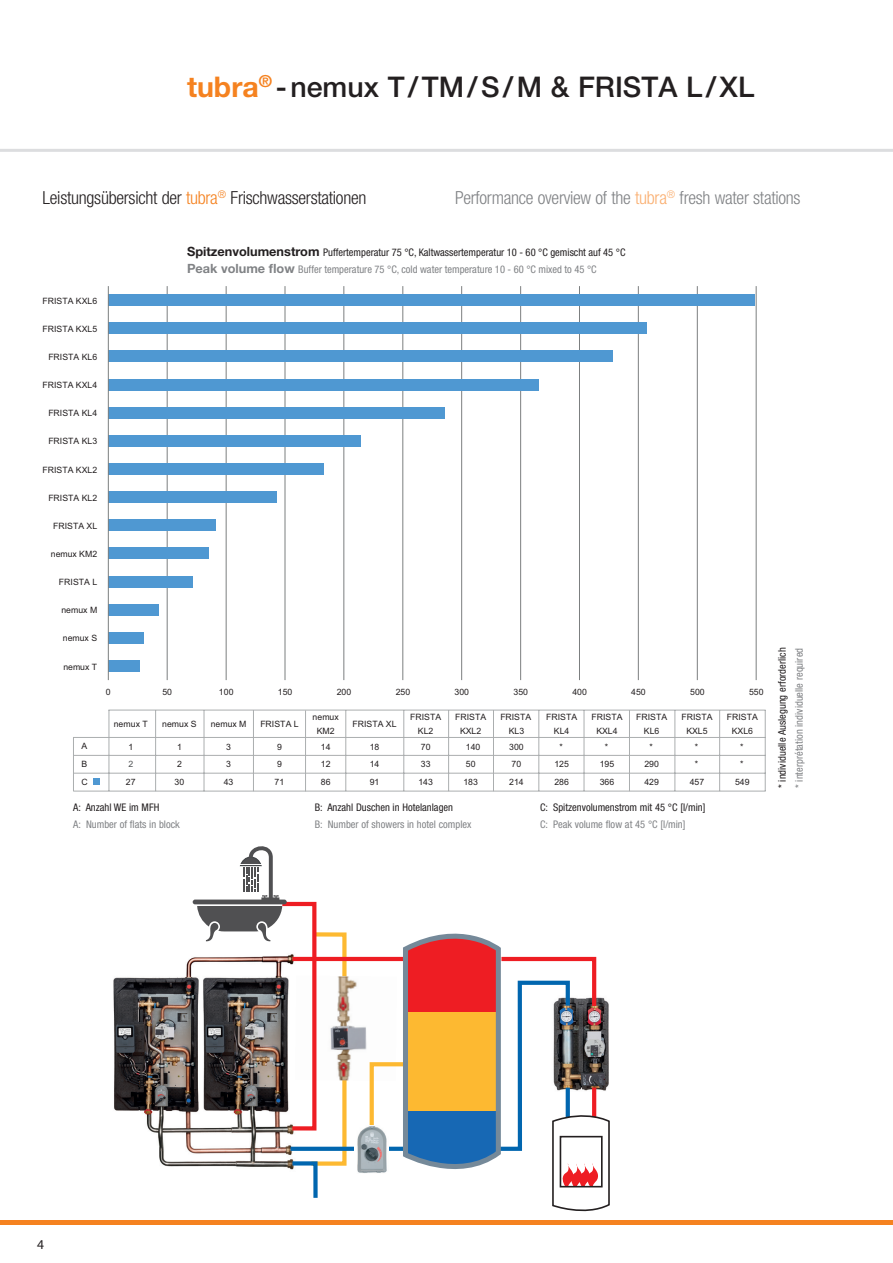
<style>
.page{position:relative;width:893px;height:1263px;background:#fff}
.page>*{position:absolute;margin:0;border:0;box-sizing:border-box;transform-origin:0 0}
.t1{font:500 28.5px "Helvetica Neue LT Std";color:#231f20}
.t2{font:300 condensed 18px "Helvetica Neue LT Std";letter-spacing:-.015em;color:#231f20}
.t3{font:300 condensed 18px "Helvetica Neue LT Std";letter-spacing:-.015em;color:#808285}
.t4{font:13.5px "Myriad Pro";color:#231f20}
.t5{font:condensed 10.5px "Helvetica Neue LT Std";color:#231f20}
.t6{font:condensed 10.5px "Helvetica Neue LT Std";color:#808285}
.t7{font:8.7px/13.8px "Arial";color:#231f20;text-align:center}
.t8{font:8.7px "Arial";color:#515455}
.s1{font-weight:700;color:#f58220}
.s2{color:#f58220}
.s3{font-weight:700;font-stretch:normal;font-size:12.75px}
.s4{color:#faaf71}
</style>
<div class="page">
<div style="left:0;top:1220px;width:893px;height:5px;background:#f58220"></div>
<svg style="left:73px;top:709px;width:693px;height:83px"></svg>
<svg style="left:93px;top:779px;width:6px;height:6px"></svg>
<svg style="left:305px;top:710px;width:1px;height:81px"></svg>
<hr style="left:756px;top:286px;width:1px;height:394px;background:#7c7f80">
<hr style="left:697px;top:286px;width:1px;height:394px;background:#7c7f80">
<hr style="left:638px;top:286px;width:1px;height:394px;background:#7c7f80">
<hr style="left:579px;top:286px;width:1px;height:394px;background:#7c7f80">
<hr style="left:520px;top:286px;width:1px;height:394px;background:#7c7f80">
<hr style="left:461px;top:286px;width:1px;height:394px;background:#7c7f80">
<hr style="left:402px;top:286px;width:1px;height:394px;background:#7c7f80">
<hr style="left:343px;top:286px;width:1px;height:394px;background:#7c7f80">
<hr style="left:285px;top:286px;width:1px;height:394px;background:#7c7f80">
<hr style="left:226px;top:286px;width:1px;height:394px;background:#7c7f80">
<hr style="left:167px;top:286px;width:1px;height:394px;background:#7c7f80">
<div style="left:108px;top:660px;width:32px;height:12px;background:#4f98d2"></div>
<div style="left:108px;top:632px;width:36px;height:11px;background:#4f98d2"></div>
<div style="left:108px;top:604px;width:51px;height:11px;background:#4f98d2"></div>
<div style="left:108px;top:576px;width:84px;height:11px;background:#4f98d2"></div>
<div style="left:108px;top:548px;width:101px;height:11px;background:#4f98d2"></div>
<div style="left:108px;top:520px;width:108px;height:11px;background:#4f98d2"></div>
<div style="left:108px;top:492px;width:169px;height:11px;background:#4f98d2"></div>
<div style="left:108px;top:463px;width:216px;height:12px;background:#4f98d2"></div>
<div style="left:108px;top:435px;width:253px;height:11px;background:#4f98d2"></div>
<div style="left:108px;top:407px;width:337px;height:11px;background:#4f98d2"></div>
<div style="left:108px;top:379px;width:431px;height:11px;background:#4f98d2"></div>
<div style="left:108px;top:351px;width:505px;height:11px;background:#4f98d2"></div>
<div style="left:108px;top:323px;width:539px;height:11px;background:#4f98d2"></div>
<div style="left:108px;top:295px;width:646px;height:11px;background:#4f98d2"></div>
<hr style="left:108px;top:286px;width:1px;height:394px;background:#7c7f80">
<img style="left:113px;top:957px;width:80px;height:210px">
<img style="left:349px;top:979px;width:18px;height:98px">
<svg style="left:349px;top:1147px;width:5px;height:4px"></svg>
<hr style="left:292px;top:957px;width:163px;height:4px;background:#ee1d23">
<img style="left:357px;top:1127px;width:10px;height:46px">
<svg style="left:193px;top:846px;width:156px;height:352px"></svg>
<svg style="left:367px;top:933px;width:243px;height:278px"></svg>
<div style="left:560px;top:1136px;width:43px;height:51px;border:2px solid #231f20"></div>
<hr style="left:0;top:149px;width:893px;height:3px;background:#dcdddf">
<p class="t1" style="left:187px;top:70px;width:569px"><span class="s1">tubra</span><sup>®</sup> -nemux T/TM/S/M &amp; FRISTA L/XL</p>
<p class="t2" style="left:43px;top:188px;width:325px">Leistungsübersicht der <span class="s2">tubra</span><sup>®</sup> Frischwasserstationen</p>
<p class="t5" style="left:187px;top:246px;width:440px"><span class="s3">Spitzenvolumenstrom</span> Puffertemperatur 75 °C, Kaltwassertemperatur 10 - 60 °C gemischt auf 45 °C</p>
<p class="t3" style="left:455px;top:188px;width:347px">Performance overview of the <span class="s4">tubra</span><sup>®</sup> fresh water stations</p>
<p class="t7" style="left:43px;top:294px;width:56px">FRISTA KXL6</p>
<p class="t7" style="left:43px;top:322px;width:56px">FRISTA KXL5</p>
<p class="t7" style="left:48px;top:350px;width:50px">FRISTA KL6</p>
<p class="t7" style="left:43px;top:378px;width:56px">FRISTA KXL4</p>
<p class="t7" style="left:48px;top:406px;width:50px">FRISTA KL4</p>
<p class="t7" style="left:48px;top:434px;width:50px">FRISTA KL3</p>
<p class="t7" style="left:43px;top:463px;width:56px">FRISTA KXL2</p>
<p class="t7" style="left:48px;top:491px;width:50px">FRISTA KL2</p>
<p class="t7" style="left:53px;top:519px;width:46px">FRISTA XL</p>
<p class="t7" style="left:51px;top:547px;width:48px">nemux KM2</p>
<p class="t7" style="left:59px;top:575px;width:40px">FRISTA L</p>
<p class="t7" style="left:61px;top:603px;width:37px">nemux M</p>
<p class="t7" style="left:63px;top:631px;width:36px">nemux S</p>
<p class="t7" style="left:63px;top:660px;width:35px">nemux T</p>
<p class="t7" style="left:81px;top:737px;width:8px;line-height:17.9px;text-align:justify">A B C</p>
<p class="t6" style="left:187px;top:263px;width:411px"><span class="s3">Peak volume flow</span> Buffer temperature 75 °C, cold water temperature 10 - 60 °C mixed to 45 °C</p>
<p class="t7" style="left:106px;top:685px;width:6px">0</p>
<p class="t7" style="left:162px;top:685px;width:11px">50</p>
<p class="t7" style="left:219px;top:685px;width:16px">100</p>
<p class="t7" style="left:278px;top:685px;width:16px">150</p>
<p class="t7" style="left:337px;top:685px;width:16px">200</p>
<p class="t7" style="left:396px;top:685px;width:16px">250</p>
<p class="t7" style="left:455px;top:685px;width:16px">300</p>
<p class="t7" style="left:513px;top:685px;width:16px">350</p>
<p class="t7" style="left:572px;top:685px;width:16px">400</p>
<p class="t7" style="left:631px;top:685px;width:16px">450</p>
<p class="t7" style="left:690px;top:685px;width:16px">500</p>
<p class="t7" style="left:749px;top:685px;width:16px">550</p>
<p class="t7" style="left:114px;top:717px;width:35px">nemux T</p>
<p class="t7" style="left:162px;top:717px;width:36px">nemux S</p>
<p class="t7" style="left:211px;top:717px;width:37px">nemux M</p>
<p class="t7" style="left:260px;top:717px;width:40px">FRISTA L</p>
<p class="t7" style="left:313px;top:710px;width:28px">nemux<br>KM2</p>
<p class="t7" style="left:353px;top:717px;width:45px">FRISTA XL</p>
<p class="t7" style="left:410px;top:710px;width:32px">FRISTA</p>
<p class="t7" style="left:455px;top:710px;width:32px">FRISTA</p>
<p class="t7" style="left:546px;top:710px;width:32px">FRISTA</p>
<p class="t7" style="left:500px;top:710px;width:32px">FRISTA<br>KL3</p>
<p class="t7" style="left:418px;top:724px;width:17px">KL2</p>
<p class="t7" style="left:460px;top:724px;width:23px">KXL2</p>
<p class="t7" style="left:554px;top:724px;width:17px">KL4</p>
<p class="t7" style="left:591px;top:710px;width:32px">FRISTA<br>KXL4</p>
<p class="t7" style="left:636px;top:710px;width:32px">FRISTA<br>KL6</p>
<p class="t7" style="left:681px;top:710px;width:32px">FRISTA<br>KXL5</p>
<p class="t7" style="left:727px;top:710px;width:32px">FRISTA<br>KXL6</p>
<p class="t7" style="left:128px;top:739px;width:6px">1</p>
<p class="t7" style="left:177px;top:739px;width:6px">1</p>
<p class="t7" style="left:226px;top:739px;width:6px">3</p>
<p class="t7" style="left:277px;top:739px;width:6px">9</p>
<p class="t7" style="left:321px;top:739px;width:11px">14</p>
<p class="t7" style="left:370px;top:739px;width:11px">18</p>
<p class="t7" style="left:421px;top:739px;width:11px">70</p>
<p class="t7" style="left:466px;top:739px;width:16px">140</p>
<p class="t7" style="left:509px;top:739px;width:16px">300</p>
<p class="t7" style="left:559px;top:739px;width:5px">*</p>
<p class="t7" style="left:605px;top:739px;width:5px">*</p>
<p class="t7" style="left:649px;top:739px;width:5px">*</p>
<p class="t7" style="left:695px;top:739px;width:5px">*</p>
<p class="t7" style="left:740px;top:739px;width:5px">*</p>
<p class="t8" style="left:128px;top:758px;width:6px">2</p>
<p class="t7" style="left:177px;top:757px;width:6px">2</p>
<p class="t7" style="left:226px;top:757px;width:6px">3</p>
<p class="t7" style="left:277px;top:757px;width:6px">9</p>
<p class="t7" style="left:321px;top:757px;width:11px">12</p>
<p class="t7" style="left:370px;top:757px;width:11px">14</p>
<p class="t7" style="left:421px;top:757px;width:11px">33</p>
<p class="t7" style="left:466px;top:757px;width:11px">50</p>
<p class="t7" style="left:512px;top:757px;width:11px">70</p>
<p class="t7" style="left:554px;top:757px;width:16px">125</p>
<p class="t7" style="left:600px;top:757px;width:16px">195</p>
<p class="t7" style="left:644px;top:757px;width:16px">290</p>
<p class="t7" style="left:695px;top:757px;width:5px">*</p>
<p class="t7" style="left:740px;top:757px;width:5px">*</p>
<p class="t7" style="left:126px;top:775px;width:11px">27</p>
<p class="t7" style="left:175px;top:775px;width:11px">30</p>
<p class="t7" style="left:224px;top:775px;width:11px">43</p>
<p class="t7" style="left:275px;top:775px;width:11px">71</p>
<p class="t7" style="left:321px;top:775px;width:11px">86</p>
<p class="t7" style="left:370px;top:775px;width:11px">91</p>
<p class="t7" style="left:418px;top:775px;width:16px">143</p>
<p class="t7" style="left:463px;top:775px;width:16px">183</p>
<p class="t7" style="left:509px;top:775px;width:16px">214</p>
<p class="t7" style="left:554px;top:775px;width:16px">286</p>
<p class="t7" style="left:600px;top:775px;width:16px">366</p>
<p class="t7" style="left:644px;top:775px;width:16px">429</p>
<p class="t7" style="left:690px;top:775px;width:16px">457</p>
<p class="t7" style="left:735px;top:775px;width:16px">549</p>
<p class="t5" style="left:73px;top:801px;width:88px">A: Anzahl WE im MFH</p>
<p class="t5" style="left:315px;top:801px;width:140px">B: Anzahl Duschen in Hotelanlagen</p>
<p class="t5" style="left:540px;top:801px;width:167px">C: Spitzenvolumenstrom mit 45 °C [l/min]</p>
<p class="t6" style="left:73px;top:818px;width:108px">A: Number of flats in block</p>
<p class="t6" style="left:315px;top:818px;width:158px">B: Number of showers in hotel complex</p>
<p class="t6" style="left:540px;top:818px;width:147px">C: Peak volume flow at 45 °C [l/min]</p>
<p class="t5" style="left:776px;top:788px;width:142px;rotate:-90deg">* individuelle Auslegung erforderlich</p>
<p class="t6" style="left:793px;top:788px;width:142px;rotate:-90deg">* interprétation individuelle required</p>
<h3 class="t4" style="left:37px;top:1236px;width:8px">4</h3>
</div>
